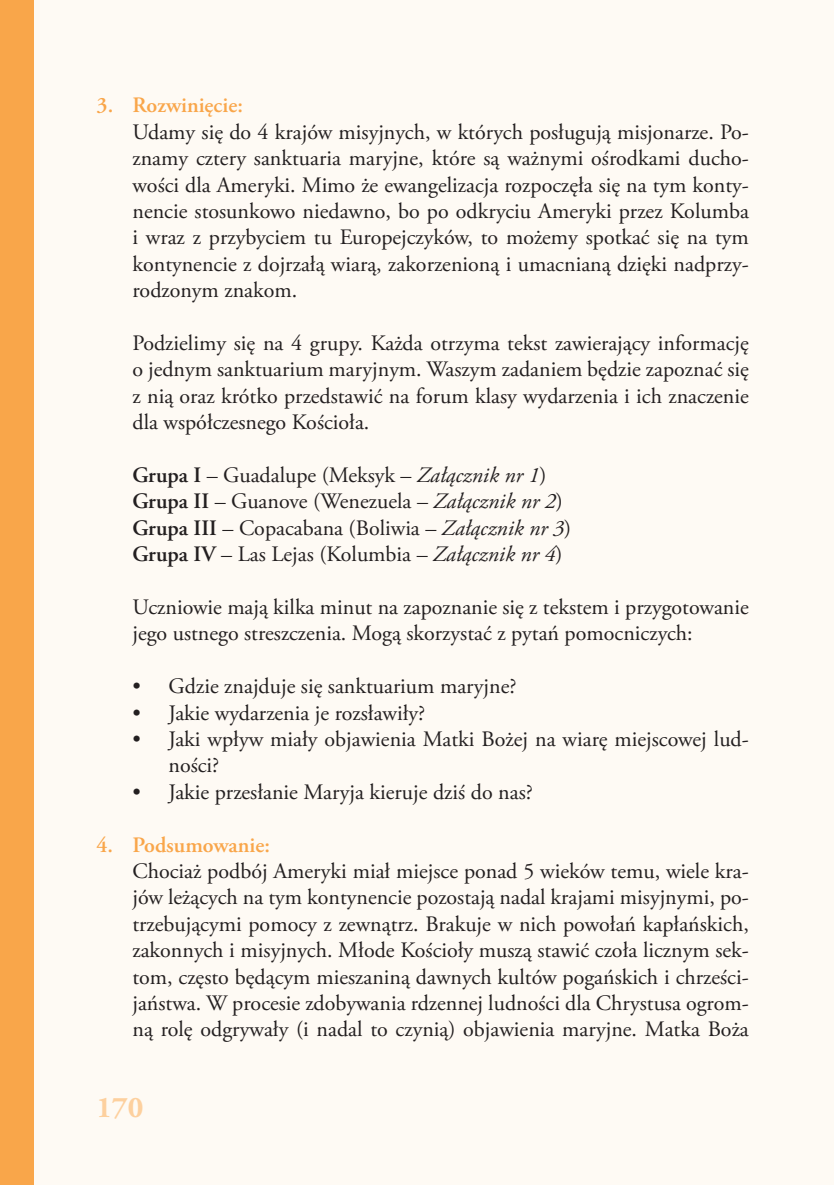
<style>
.page{position:relative;width:834px;height:1185px;background:#fff}
.page>*{position:absolute;margin:0;border:0;box-sizing:border-box;transform-origin:0 0}
.t1{font:700 30px "Adobe Garamond Pro";color:#fdd09e}
.t2{font:22px/26.4px "Adobe Garamond Pro";color:#231f20;text-align:justify}
.t3{font:600 22px "Adobe Garamond Pro";color:#f9a64a}
.s1{font-weight:600}
.s2{font-style:italic}
</style>
<div class="page">
<div style="left:0;top:0;width:833px;height:1185px;background:#fefaf4"></div>
<div style="left:0;top:0;width:33px;height:1185px;background:#f9a64a"></div>
<p class="t3" style="left:96px;top:93px;width:148px">3. Rozwinięcie:</p>
<p class="t2" style="left:132px;top:119px;width:618px">Udamy się do 4 krajów misyjnych, w których posługują misjonarze. Po&shy;znamy cztery sanktuaria maryjne, które są ważnymi ośrodkami ducho&shy;wości dla Ameryki. Mimo że ewangelizacja rozpoczęła się na tym konty&shy;nencie stosunkowo niedawno, bo po odkryciu Ameryki przez Kolumba i wraz z przybyciem tu Europejczyków, to możemy spotkać się na tym kontynencie z dojrzałą wiarą, zakorzenioną i umacnianą dzięki nadprzy&shy;rodzonym znakom.</p>
<p class="t2" style="left:132px;top:331px;width:617px">Podzielimy się na 4 grupy. Każda otrzyma tekst zawierający informację o jednym sanktuarium maryjnym. Waszym zadaniem będzie zapoznać się z nią oraz krótko przedstawić na forum klasy wydarzenia i ich znaczenie dla współczesnego Kościoła.</p>
<p class="t2" style="left:132px;top:463px;width:440px;text-align:left"><span class="s1">Grupa I</span> – Guadalupe (Meksyk – <span class="s2">Załącznik nr 1</span>)<br><span class="s1">Grupa II</span> – Guanove (Wenezuela – <span class="s2">Załącznik nr 2</span>)<br><span class="s1">Grupa III</span> – Copacabana (Boliwia – <span class="s2">Załącznik nr 3</span>)<br><span class="s1">Grupa IV</span> – Las Lejas (Kolumbia – <span class="s2">Załącznik nr 4</span>)</p>
<p class="t2" style="left:132px;top:595px;width:617px">Uczniowie mają kilka minut na zapoznanie się z tekstem i przygotowanie jego ustnego streszczenia. Mogą skorzystać z pytań pomocniczych:</p>
<p class="t2" style="left:132px;top:674px;width:385px">• Gdzie znajduje się sanktuarium maryjne?</p>
<p class="t2" style="left:132px;top:700px;width:294px">• Jakie wydarzenia je rozsławiły?</p>
<p class="t2" style="left:168px;top:727px;width:581px;text-indent:-36px">• Jaki wpływ miały objawienia Matki Bożej na wiarę miejscowej lud&shy;ności?</p>
<p class="t2" style="left:132px;top:779px;width:402px">• Jakie przesłanie Maryja kieruje dziś do nas?</p>
<p class="t3" style="left:96px;top:832px;width:175px">4. Podsumowanie:</p>
<p class="t2" style="left:132px;top:859px;width:618px">Chociaż podbój Ameryki miał miejsce ponad 5 wieków temu, wiele kra&shy;jów leżących na tym kontynencie pozostają nadal krajami misyjnymi, po&shy;trzebującymi pomocy z zewnątrz. Brakuje w nich powołań kapłańskich, zakonnych i misyjnych. Młode Kościoły muszą stawić czoła licznym sek&shy;tom, często będącym mieszaniną dawnych kultów pogańskich i chrześci&shy;jaństwa. W procesie zdobywania rdzennej ludności dla Chrystusa ogrom&shy;ną rolę odgrywały (i nadal to czynią) objawienia maryjne. Matka Boża</p>
<h1 class="t1" style="left:96px;top:1090px;width:48px">170</h1>
</div>
